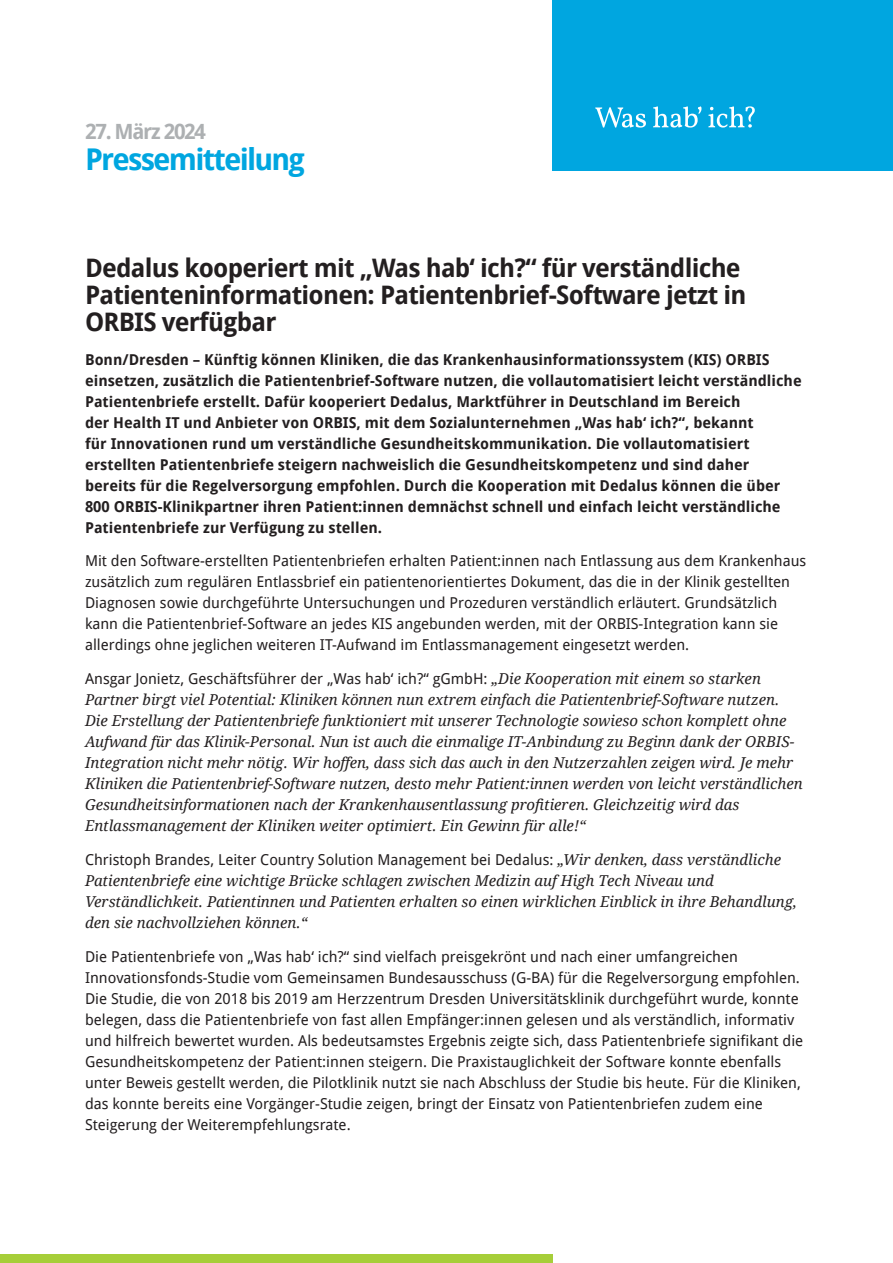
<style>
.page{position:relative;width:893px;height:1263px;background:#fff}
.page>*{position:absolute;margin:0;border:0;box-sizing:border-box;transform-origin:0 0}
.t1{font:700 30px "Droid Sans";letter-spacing:-.06em;color:#00a6e0}
.text{font:700 25.5px/27px "Droid Sans";letter-spacing:-.03em;color:#231f20}
.t2{font:700 21px "Droid Sans";letter-spacing:-.06em;color:#adb0b2}
.text-2{font:15px/21px "Droid Sans";color:#231f20}
.text-3{font:italic 15px/21px "Droid Serif";color:#231f20}
.text-4{font:700 15px/21px "Droid Sans";color:#231f20}
.s1{font-family:"Droid Sans";font-style:normal}
</style>
<div class="page">
<div style="left:553px;top:0;width:340px;height:170px;background:#00a6e0"></div>
<svg style="left:595px;top:106px;width:160px;height:22px"></svg>
<div style="left:0;top:1254px;width:553px;height:9px;background:#a6ce39"></div>
<p class="t2" style="left:85px;top:118px;width:123px">27. März 2024</p>
<p class="t1" style="left:85px;top:140px;width:222px">Pressemitteilung</p>
<p class="text" style="left:85px;top:254px;width:663px">Dedalus kooperiert mit „Was hab‘ ich?“ für verständliche<br>Patienteninformationen: Patientenbrief-Software jetzt in<br>ORBIS verfügbar</p>
<p class="text-4" style="left:85px;top:349px;width:718px">Bonn/Dresden – Künftig können Kliniken, die das Krankenhausinformationssystem (KIS) ORBIS einsetzen, zusätzlich die Patientenbrief-Software nutzen, die vollautomatisiert leicht verständliche Patientenbriefe erstellt. Dafür kooperiert Dedalus, Marktführer in Deutschland im Bereich<br>der Health IT und Anbieter von ORBIS, mit dem Sozialunternehmen „Was hab‘ ich?“, bekannt<br>für Innovationen rund um verständliche Gesundheitskommunikation. Die vollautomatisiert erstellten Patientenbriefe steigern nachweislich die Gesundheitskompetenz und sind daher bereits für die Regelversorgung empfohlen. Durch die Kooperation mit Dedalus können die über 800 ORBIS-Klinikpartner ihren Patient:innen demnächst schnell und einfach leicht verständliche Patientenbriefe zur Verfügung zu stellen.</p>
<p class="text-2" style="left:85px;top:550px;width:723px">Mit den Software-erstellten Patientenbriefen erhalten Patient:innen nach Entlassung aus dem Krankenhaus zusätzlich zum regulären Entlassbrief ein patientenorientiertes Dokument, das die in der Klinik gestellten Diagnosen sowie durchgeführte Untersuchungen und Prozeduren verständlich erläutert. Grundsätzlich kann die Patientenbrief-Software an jedes KIS angebunden werden, mit der ORBIS-Integration kann sie allerdings ohne jeglichen weiteren IT-Aufwand im Entlassmanagement eingesetzt werden.</p>
<p class="text-3" style="left:85px;top:668px;width:719px"><span class="s1">Ansgar Jonietz, Geschäftsführer der „Was hab‘ ich?“ gGmbH:</span> „Die Kooperation mit einem so starken Partner birgt viel Potential: Kliniken können nun extrem einfach die Patientenbrief-Software nutzen.<br>Die Erstellung der Patientenbriefe funktioniert mit unserer Technologie sowieso schon komplett ohne Aufwand für das Klinik-Personal. Nun ist auch die einmalige IT-Anbindung zu Beginn dank der ORBIS-Integration nicht mehr nötig. Wir hoffen, dass sich das auch in den Nutzerzahlen zeigen wird. Je mehr Kliniken die Patientenbrief-Software nutzen, desto mehr Patient:innen werden von leicht verständlichen Gesundheitsinformationen nach der Krankenhausentlassung profitieren. Gleichzeitig wird das Entlassmanagement der Kliniken weiter optimiert. Ein Gewinn für alle!“</p>
<p class="text-3" style="left:85px;top:849px;width:713px"><span class="s1">Christoph Brandes, Leiter Country Solution Management bei Dedalus:</span> „Wir denken, dass verständliche Patientenbriefe eine wichtige Brücke schlagen zwischen Medizin auf High Tech Niveau und Verständlichkeit. Patientinnen und Patienten erhalten so einen wirklichen Einblick in ihre Behandlung, den sie nachvollziehen können.“</p>
<p class="text-2" style="left:85px;top:946px;width:720px">Die Patientenbriefe von „Was hab‘ ich?“ sind vielfach preisgekrönt und nach einer umfangreichen Innovationsfonds-Studie vom Gemeinsamen Bundesausschuss (G-BA) für die Regelversorgung empfohlen.<br>Die Studie, die von 2018 bis 2019 am Herzzentrum Dresden Universitätsklinik durchgeführt wurde, konnte belegen, dass die Patientenbriefe von fast allen Empfänger:innen gelesen und als verständlich, informativ und hilfreich bewertet wurden. Als bedeutsamstes Ergebnis zeigte sich, dass Patientenbriefe signifikant die Gesundheitskompetenz der Patient:innen steigern. Die Praxistauglichkeit der Software konnte ebenfalls unter Beweis gestellt werden, die Pilotklinik nutzt sie nach Abschluss der Studie bis heute. Für die Kliniken, das konnte bereits eine Vorgänger-Studie zeigen, bringt der Einsatz von Patientenbriefen zudem eine Steigerung der Weiterempfehlungsrate.</p>
</div>
